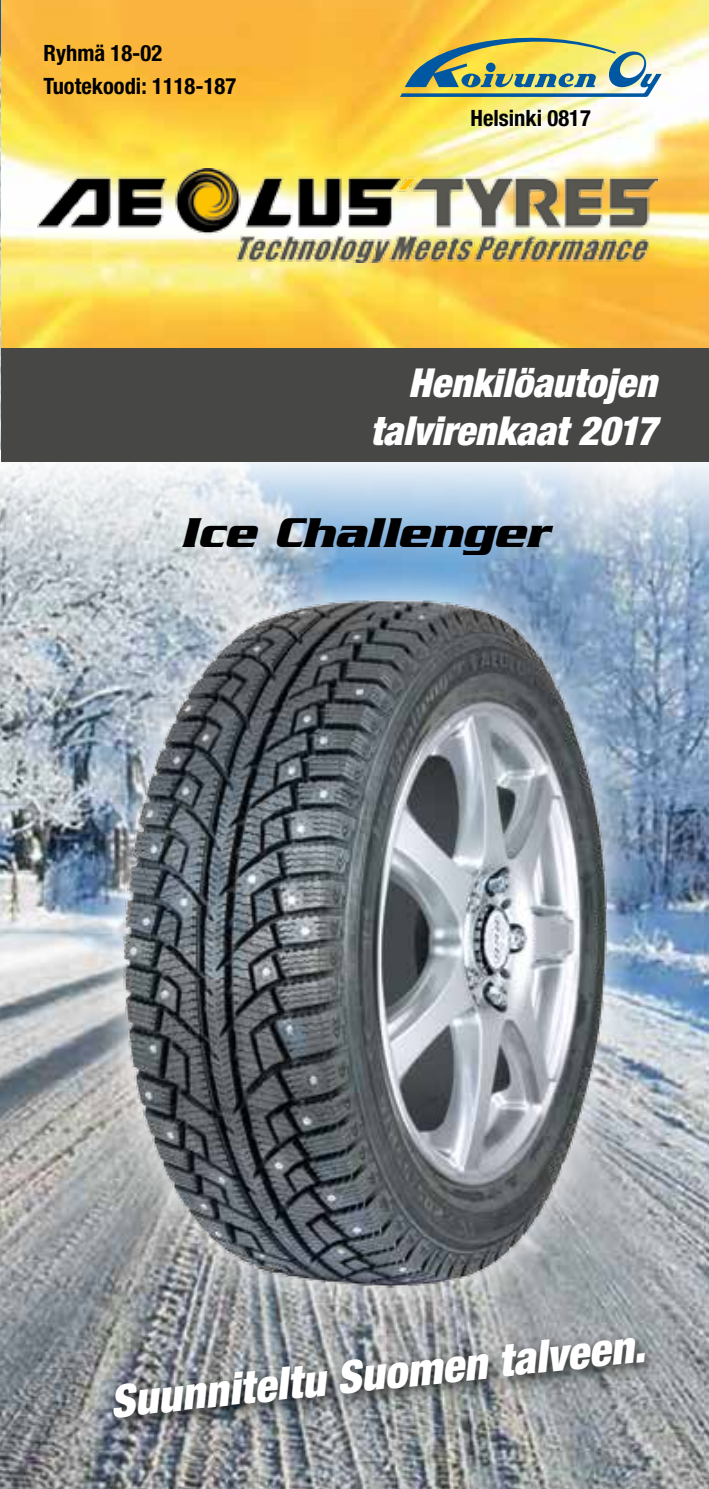
<style>
.page{position:relative;width:709px;height:1489px;background:#fff}
.page>*{position:absolute;margin:0;border:0;box-sizing:border-box;transform-origin:0 0}
.t1{font:italic 900 condensed 45px "Helvetica Neue LT";color:#fff}
.t2{font:italic 700 45px "Serpentine LT";color:#000}
.t3{font:italic 900 condensed 40px/48px "Helvetica Neue LT";color:#fff;text-align:right}
.t4{font:700 condensed 22.5px/32.5px "Helvetica Neue LT";color:#000}
</style>
<div class="page">
<img style="left:0;top:0;width:709px;height:1488px">
<img style="left:2px;top:0;width:707px;height:348px">
<svg style="left:0;top:450px;width:709px;height:113px"></svg>
<div style="left:2px;top:348px;width:707px;height:114px;background:#474746"></div>
<img style="left:37px;top:169px;width:620px;height:93px">
<svg style="left:400px;top:38px;width:261px;height:59px"></svg>
<img style="left:85px;top:560px;width:559px;height:763px">
<img style="left:105px;top:574px;width:524px;height:734px">
<div style="left:106px;top:1330px;width:557px;height:105px;background:#000;opacity:.75"></div>
<p class="t4" style="left:44px;top:37px;width:194px">Ryhmä 18-02<br>Tuotekoodi: 1118-187</p>
<p class="t4" style="left:470px;top:101px;width:122px">Helsinki 0817</p>
<h2 class="t3" style="left:370px;top:358px;width:288px">Henkilöautojen talvirenkaat 2017</h2>
<h1 class="t2" style="left:180px;top:506px;width:370px">Ice Challenger</h1>
<h1 class="t1" style="left:107px;top:1373px;width:539px;rotate:-6deg">Suunniteltu Suomen talveen.</h1>
</div>
